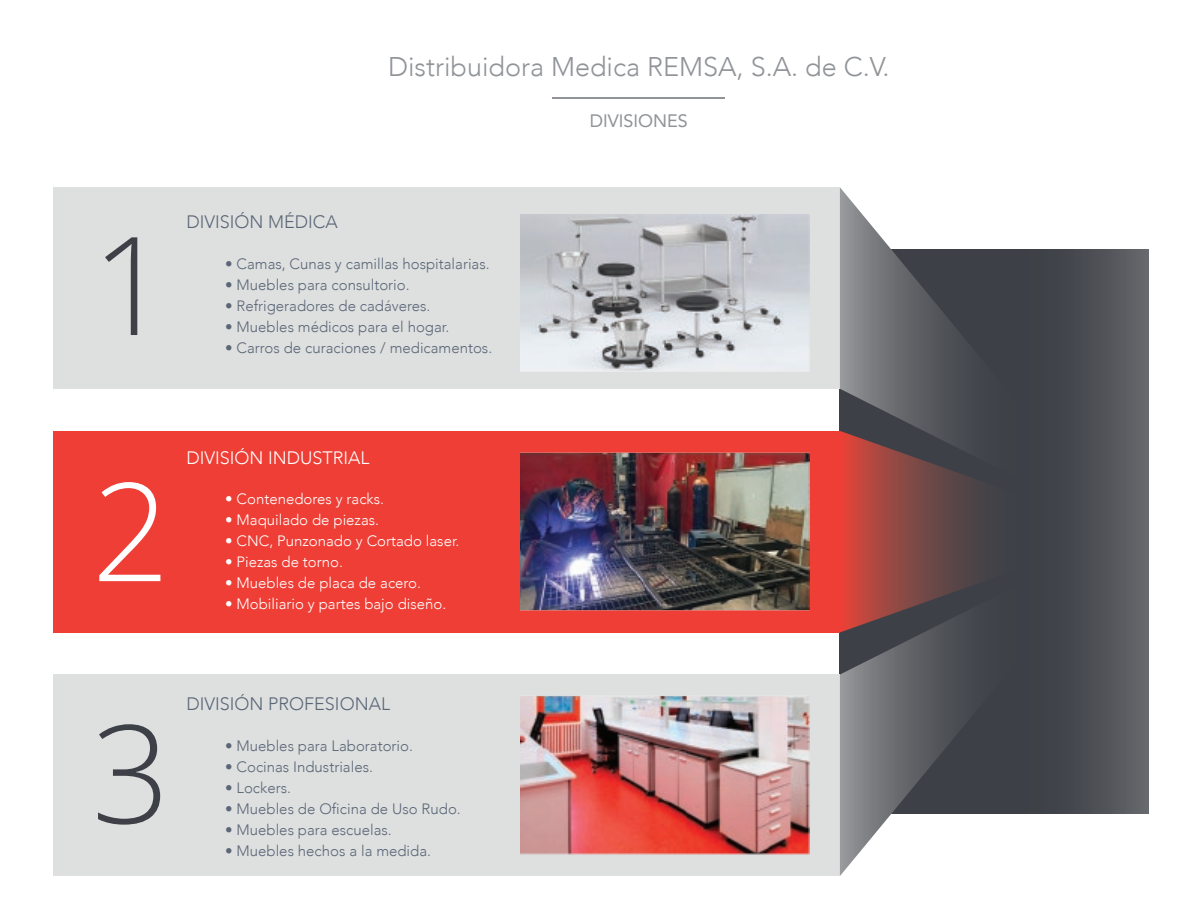
<style>
.page{position:relative;width:1188px;height:918px;background:#fff}
.page>*{position:absolute;margin:0;border:0;box-sizing:border-box;transform-origin:0 0}
.t1{font:300 27px "Avenir";color:#909397}
.t2{font:300 18px "Avenir";color:#5b6676}
.t3{font:300 18px "Avenir";color:#fff}
.t4{font:18px "Avenir";color:#909397}
.t5{font:300 15px "Avenir";color:#5b6676}
.t6{font:300 15px "Avenir";color:#fff}
</style>
<div class="page">
<hr style="left:552px;top:97px;width:173px;height:1px;background:#909397">
<svg style="left:1017px;top:250px;width:131px;height:564px;background:#4b4e53"></svg>
<div style="left:54px;top:187px;width:786px;height:202px;background:#dee0e0"></div>
<div style="left:54px;top:675px;width:786px;height:201px;background:#dee0e0"></div>
<div style="left:54px;top:431px;width:786px;height:201px;background:#ee3e35"></div>
<svg style="left:840px;top:187px;width:177px;height:244px"></svg>
<svg style="left:840px;top:632px;width:177px;height:244px"></svg>
<svg style="left:840px;top:431px;width:177px;height:201px;background:#714544"></svg>
<svg style="left:105px;top:237px;width:32px;height:98px"></svg>
<svg style="left:99px;top:482px;width:61px;height:99px"></svg>
<svg style="left:98px;top:724px;width:62px;height:101px"></svg>
<img style="left:520px;top:214px;width:290px;height:641px">
<h1 class="t1" style="left:388px;top:51px;width:503px">Distribuidora Medica REMSA, S.A. de C.V.</h1>
<p class="t4" style="left:590px;top:106px;width:100px">DIVISIONES</p>
<p class="t2" style="left:187px;top:211px;width:153px">DIVISIÓN MÉDICA</p>
<p class="t5" style="left:225px;top:255px;width:266px">• Camas, Cunas y camillas hospitalarias.</p>
<p class="t5" style="left:225px;top:276px;width:186px">• Muebles para consultorio.</p>
<p class="t5" style="left:225px;top:297px;width:207px">• Refrigeradores de cadáveres.</p>
<p class="t5" style="left:225px;top:318px;width:226px">• Muebles médicos para el hogar.</p>
<p class="t5" style="left:225px;top:339px;width:269px">• Carros de curaciones / medicamentos.</p>
<p class="t3" style="left:187px;top:447px;width:185px">DIVISIÓN INDUSTRIAL</p>
<p class="t6" style="left:225px;top:490px;width:161px">• Contenedores y racks.</p>
<p class="t6" style="left:225px;top:511px;width:155px">• Maquilado de piezas.</p>
<p class="t6" style="left:225px;top:532px;width:236px">• CNC, Punzonado y Cortado laser.</p>
<p class="t6" style="left:225px;top:553px;width:119px">• Piezas de torno.</p>
<p class="t6" style="left:225px;top:574px;width:197px">• Muebles de placa de acero.</p>
<p class="t6" style="left:225px;top:595px;width:223px">• Mobiliario y partes bajo diseño.</p>
<p class="t2" style="left:187px;top:693px;width:205px">DIVISIÓN PROFESIONAL</p>
<p class="t5" style="left:225px;top:737px;width:189px">• Muebles para Laboratorio.</p>
<p class="t5" style="left:225px;top:758px;width:149px">• Cocinas Industriales.</p>
<p class="t5" style="left:225px;top:779px;width:67px">• Lockers.</p>
<p class="t5" style="left:225px;top:800px;width:237px">• Muebles de Oficina de Uso Rudo.</p>
<p class="t5" style="left:225px;top:821px;width:168px">• Muebles para escuelas.</p>
<p class="t5" style="left:225px;top:842px;width:207px">• Muebles hechos a la medida.</p>
</div>
